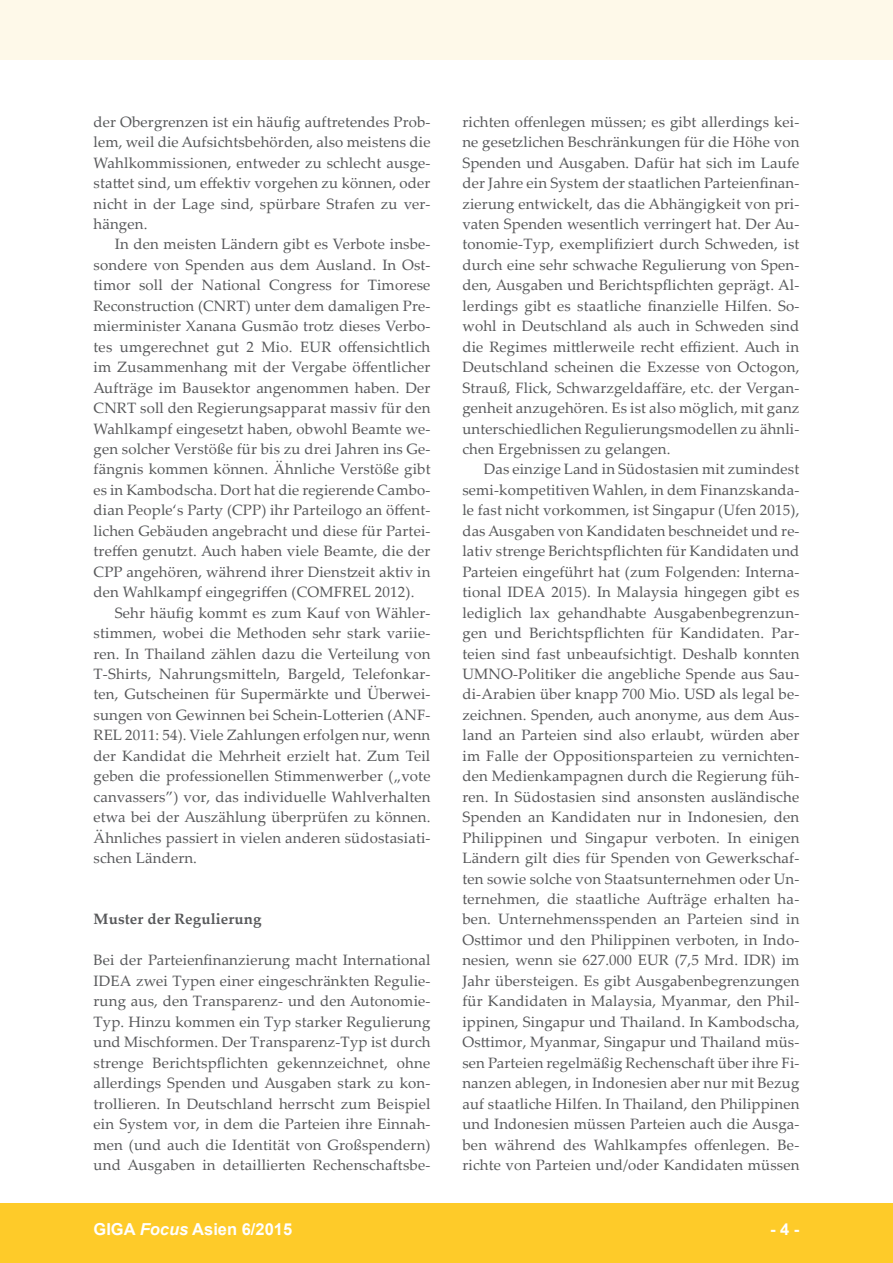
<style>
.page{position:relative;width:893px;height:1263px;background:#fff}
.page>*{position:absolute;margin:0;border:0;box-sizing:border-box;transform-origin:0 0}
.t1{font:700 16.5px "Arial";color:#fff}
.foc__text_fliesstext{font:15px/20.4px "Palatino Linotype";letter-spacing:.01em;color:#57585a;text-align:justify}
.foc__text_1__absatz{font:15px/20.4px "Palatino Linotype";letter-spacing:.01em;color:#57585a;text-align:justify}
.foc__text_ueberschri{font:700 15px "Palatino Linotype";letter-spacing:.01em;color:#57585a}
.s1{font-style:italic}
</style>
<div class="page">
<div style="left:0;top:1203px;width:893px;height:60px;background:#fecb29"></div>
<div style="left:0;top:1px;width:893px;height:59px;background:#fef9e9"></div>
<p class="foc__text_fliesstext" style="left:94px;top:111px;width:338px">der Obergrenzen ist ein häufig auftretendes Prob&shy;lem, weil die Aufsichtsbehörden, also meistens die Wahlkommissionen, entweder zu schlecht ausge&shy;stattet sind, um effektiv vorgehen zu können, oder nicht in der Lage sind, spürbare Strafen zu ver&shy;hängen.</p>
<p class="foc__text_fliesstext" style="left:94px;top:234px;width:338px;text-indent:21px">In den meisten Ländern gibt es Verbote insbe&shy;sondere von Spenden aus dem Ausland. In Ost&shy;timor soll der National Congress for Timorese Reconstruction (CNRT) unter dem damaligen Pre&shy;mierminister Xanana Gusmão trotz dieses Verbo&shy;tes umgerechnet gut 2 Mio. EUR offensichtlich im Zusammenhang mit der Vergabe öffentlicher Aufträge im Bausektor angenommen haben. Der CNRT soll den Regierungsapparat massiv für den Wahlkampf eingesetzt haben, obwohl Beamte we&shy;gen solcher Verstöße für bis zu drei Jahren ins Ge&shy;fängnis kommen können. Ähnliche Verstöße gibt es in Kambodscha. Dort hat die regierende Cambo&shy;dian People‘s Party (CPP) ihr Parteilogo an öffent&shy;lichen Gebäuden angebracht und diese für Partei&shy;treffen genutzt. Auch haben viele Beamte, die der CPP angehören, während ihrer Dienstzeit aktiv in den Wahlkampf eingegriffen (COMFREL 2012).</p>
<p class="foc__text_fliesstext" style="left:94px;top:602px;width:338px;text-indent:21px">Sehr häufig kommt es zum Kauf von Wähler&shy;stimmen, wobei die Methoden sehr stark variie&shy;ren. In Thailand zählen dazu die Verteilung von T-Shirts, Nahrungsmitteln, Bargeld, Telefonkar&shy;ten, Gutscheinen für Supermärkte und Überwei&shy;sungen von Gewinnen bei Schein-Lotterien (ANF-REL 2011: 54). Viele Zahlungen erfolgen nur, wenn der Kandidat die Mehrheit erzielt hat. Zum Teil geben die professionellen Stimmenwerber („vote canvassers”) vor, das individuelle Wahlverhalten etwa bei der Auszählung überprüfen zu können.<br>Ähnliches passiert in vielen anderen südostasiati&shy;schen Ländern.</p>
<p class="foc__text_ueberschri" style="left:94px;top:909px;width:170px">Muster der Regulierung</p>
<p class="foc__text_1__absatz" style="left:94px;top:949px;width:339px">Bei der Parteienfinanzierung macht International IDEA zwei Typen einer eingeschränkten Regulie&shy;rung aus, den Transparenz- und den Autonomie-Typ. Hinzu kommen ein Typ starker Regulierung und Mischformen. Der Transparenz-Typ ist durch strenge Berichtspflichten gekennzeichnet, ohne allerdings Spenden und Ausgaben stark zu kon&shy;trollieren. In Deutschland herrscht zum Beispiel ein System vor, in dem die Parteien ihre Einnah&shy;men (und auch die Identität von Großspendern) und Ausgaben in detaillierten Rechenschaftsbe-</p>
<p class="foc__text_1__absatz" style="left:462px;top:111px;width:338px">richten offenlegen müssen; es gibt allerdings kei&shy;ne gesetzlichen Beschränkungen für die Höhe von Spenden und Ausgaben. Dafür hat sich im Laufe der Jahre ein System der staatlichen Parteienfinan&shy;zierung entwickelt, das die Abhängigkeit von pri&shy;vaten Spenden wesentlich verringert hat. Der Au&shy;tonomie-Typ, exemplifiziert durch Schweden, ist durch eine sehr schwache Regulierung von Spen&shy;den, Ausgaben und Berichtspflichten geprägt. Al&shy;lerdings gibt es staatliche finanzielle Hilfen. So&shy;wohl in Deutschland als auch in Schweden sind die Regimes mittlerweile recht effizient. Auch in Deutschland scheinen die Exzesse von Octogon, Strauß, Flick, Schwarzgeldaffäre, etc. der Vergan&shy;genheit anzugehören. Es ist also möglich, mit ganz unterschiedlichen Regulierungsmodellen zu ähnli&shy;chen Ergebnissen zu gelangen.</p>
<p class="foc__text_fliesstext" style="left:462px;top:459px;width:339px;text-indent:21px">Das einzige Land in Südostasien mit zumindest semi-kompetitiven Wahlen, in dem Finanzskanda&shy;le fast nicht vorkommen, ist Singapur (Ufen 2015), das Ausgaben von Kandidaten beschneidet und re&shy;lativ strenge Berichtspflichten für Kandidaten und Parteien eingeführt hat (zum Folgenden: Interna&shy;tional IDEA 2015). In Malaysia hingegen gibt es lediglich lax gehandhabte Ausgabenbegrenzun&shy;gen und Berichtspflichten für Kandidaten. Par&shy;teien sind fast unbeaufsichtigt. Deshalb konnten UMNO-Politiker die angebliche Spende aus Sau&shy;di-Arabien über knapp 700 Mio. USD als legal be&shy;zeichnen. Spenden, auch anonyme, aus dem Aus&shy;land an Parteien sind also erlaubt, würden aber im Falle der Oppositionsparteien zu vernichten&shy;den Medienkampagnen durch die Regierung füh&shy;ren. In Südostasien sind ansonsten ausländische Spenden an Kandidaten nur in Indonesien, den Philippinen und Singapur verboten. In einigen Ländern gilt dies für Spenden von Gewerkschaf&shy;ten sowie solche von Staatsunternehmen oder Un&shy;ternehmen, die staatliche Aufträge erhalten ha&shy;ben. Unternehmensspenden an Parteien sind in Osttimor und den Philippinen verboten, in Indo&shy;nesien, wenn sie 627.000 EUR (7,5 Mrd. IDR) im Jahr übersteigen. Es gibt Ausgabenbegrenzungen für Kandidaten in Malaysia, Myanmar, den Phil&shy;ippinen, Singapur und Thailand. In Kambodscha, Osttimor, Myanmar, Singapur und Thailand müs&shy;sen Parteien regelmäßig Rechenschaft über ihre Fi&shy;nanzen ablegen, in Indonesien aber nur mit Bezug auf staatliche Hilfen. In Thailand, den Philippinen und Indonesien müssen Parteien auch die Ausga&shy;ben während des Wahlkampfes offenlegen. Be&shy;richte von Parteien und/oder Kandidaten müssen</p>
<p class="t1" style="left:94px;top:1218px;width:200px">GIGA <span class="s1">Focus</span> Asien 6/2015</p>
<p class="t1" style="left:770px;top:1218px;width:31px">- 4 -</p>
</div>
